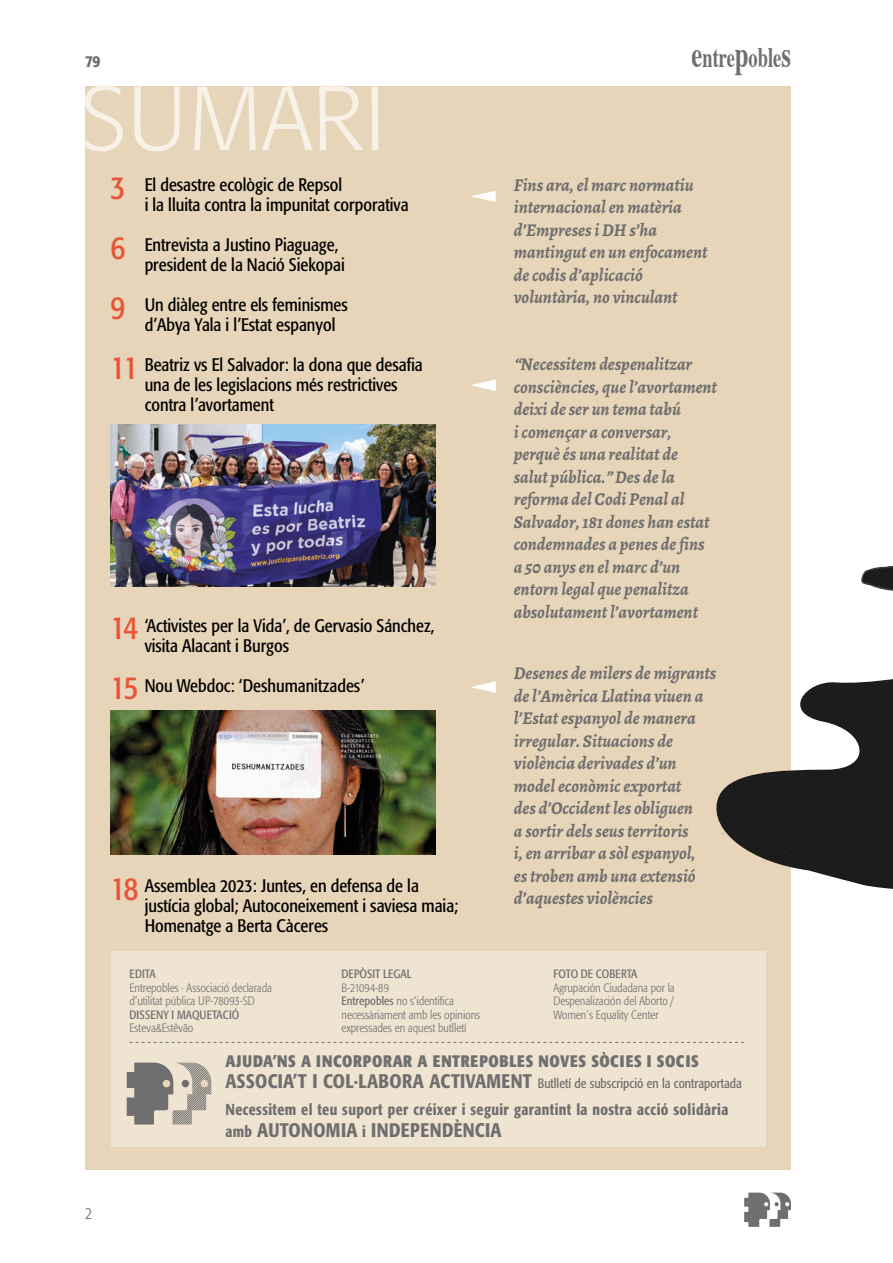
<style>
.page{position:relative;width:893px;height:1263px;background:#fff}
.page>*{position:absolute;margin:0;border:0;box-sizing:border-box;transform-origin:0 0}
.t1{font:300 89.85px "Formata";color:#f7f1e8}
.t2{font:700 28.2px "Times";color:#706f6f;scale:.65 1}
.t3{font:500 condensed 19.5px "Formata";letter-spacing:.02em;color:#706f6f}
.t4{font:italic 700 18px/22.5px "Alegreya";color:#706f6f}
.t5{font:condensed 18px/20px "Formata";color:#000}
.t6{font:700 condensed 16.5px "Formata";letter-spacing:.045em;color:#706f6f}
.t7{font:500 condensed 16.5px "Formata";color:#706f6f}
.t8{font:300 condensed 16.5px "Formata";color:#706f6f}
.t9{font:500 condensed 15.75px "Formata";letter-spacing:.025em;color:#706f6f}
.t10{font:condensed 13.5px "Formata";color:#706f6f}
.t11{font:300 condensed 12px/13.5px "Formata";color:#706f6f}
.t12{font:condensed 12px "Formata";color:#706f6f}
.s1{font-size:37.65px}
.s2{font-size:33px;color:#ea5436}
.s3{font-weight:400}
.s4{font-weight:500;font-size:19.5px}
.s5{font-size:15.75px}
</style>
<div class="page">
<svg style="left:744px;top:1192px;width:47px;height:35px"></svg>
<div style="left:85px;top:86px;width:706px;height:1083px;background:#e7d5b9"></div>
<svg style="left:471px;top:191px;width:25px;height:11px"></svg>
<svg style="left:471px;top:379px;width:25px;height:12px"></svg>
<svg style="left:471px;top:681px;width:25px;height:12px"></svg>
<img style="left:111px;top:425px;width:325px;height:162px">
<img style="left:111px;top:711px;width:325px;height:144px">
<div style="left:111px;top:952px;width:654px;height:195px;background:#efe3d1"></div>
<svg style="left:127px;top:1062px;width:84px;height:62px"></svg>
<div style="left:163px;top:1080px;width:7px;height:7px;background:#e7d5b9;border-radius:50%"></div>
<svg style="left:130px;top:1042px;width:614px;height:1px"></svg>
<svg style="left:861px;top:566px;width:32px;height:25px"></svg>
<svg style="left:716px;top:679px;width:177px;height:210px;fill:#1c1c1c"></svg>
<svg style="left:764px;top:861px;width:14px;height:2px"></svg>
<svg style="left:722px;top:832px;width:5px;height:6px"></svg>
<p class="t7" style="left:85px;top:51px;width:17px">79</p>
<h2 class="t2" style="left:691px;top:30px;width:154px"><span class="s1">e</span>ntre<span class="s1">p</span>oble<span class="s1">s</span></h2>
<h1 class="t1" style="left:80px;top:66px;width:306px">SUMARI</h1>
<p class="t4" style="left:514px;top:173px;width:195px">Fins ara, el marc normatiu internacional en matèria d’Empreses i DH s’ha mantingut en un enfocament de codis d’aplicació voluntària, no vinculant</p>
<p class="t5" style="left:145px;top:175px;width:265px;text-indent:-34px"><span class="s2">3</span> El desastre ecològic de Repsol<br>i la lluita contra la impunitat corporativa</p>
<p class="t5" style="left:145px;top:235px;width:202px;text-indent:-34px"><span class="s2">6</span> Entrevista a Justino Piaguage, president de la Nació Siekopai</p>
<p class="t5" style="left:145px;top:295px;width:205px;text-indent:-34px"><span class="s2">9</span> Un diàleg entre els feminismes d’Abya Yala i l’Estat espanyol</p>
<p class="t5" style="left:145px;top:355px;width:280px;text-indent:-34px"><span class="s2">11</span> Beatriz vs El Salvador: la dona que desafia una de les legislacions més restrictives contra l’avortament</p>
<p class="t4" style="left:514px;top:353px;width:205px">“Necessitem despenalitzar consciències, que l’avortament deixi de ser un tema tabú<br>i començar a conversar, perquè és una realitat de<br>salut pública.” Des de la reforma del Codi Penal al<br>Salvador, 181 dones han estat condemnades a penes de fins a 50 anys en el marc d’un entorn legal que penalitza absolutament l’avortament</p>
<p class="t5" style="left:145px;top:616px;width:291px;text-indent:-34px"><span class="s2">14</span> ‘Activistes per la Vida’, de Gervasio Sánchez, visita Alacant i Burgos</p>
<p class="t5" style="left:111px;top:676px;width:255px"><span class="s2">15</span> Nou Webdoc: ‘Deshumanitzades’</p>
<p class="t4" style="left:514px;top:662px;width:204px">Desenes de milers de migrants de l’Amèrica Llatina viuen a l’Estat espanyol de manera irregular. Situacions de violència derivades d’un model econòmic exportat<br>des d’Occident les obliguen<br>a sortir dels seus territoris<br>i, en arribar a sòl espanyol,<br>es troben amb una extensió d’aquestes violències</p>
<p class="t5" style="left:145px;top:876px;width:315px;text-indent:-34px"><span class="s2">18</span> Assemblea 2023: Juntes, en defensa de la justícia global; Autoconeixement i saviesa maia;<br>Homenatge a Berta Càceres</p>
<p class="t12" style="left:130px;top:967px;width:27px">EDITA</p>
<p class="t11" style="left:130px;top:981px;width:144px">Entrepobles · Associació declarada d’utilitat pública UP-78093-SD</p>
<p class="t12" style="left:130px;top:1007px;width:111px">DISSENY I MAQUETACIÓ</p>
<p class="t11" style="left:130px;top:1021px;width:65px">Esteva&amp;Estêvão</p>
<p class="t12" style="left:342px;top:967px;width:72px">DEPÒSIT LEGAL</p>
<p class="t11" style="left:342px;top:981px;width:140px">B-21094-89<br><span class="s3">Entrepobles</span> no s’identifica necessàriament amb les opinions expressades en aquest butlletí</p>
<p class="t12" style="left:553px;top:967px;width:86px">FOTO DE COBERTA</p>
<p class="t11" style="left:553px;top:981px;width:123px;text-align:justify">Agrupación Ciudadana por la Despenalización del Aborto / Women´s Equality Center</p>
<p class="t8" style="left:85px;top:1204px;width:9px">2</p>
<p class="t6" style="left:225px;top:1050px;width:475px">AJUDA’NS A INCORPORAR A ENTREPOBLES NOVES SÒCIES I SOCIS</p>
<p class="t10" style="left:225px;top:1076px;width:518px"><span class="s4">ASSOCIA’T I COL·LABORA ACTIVAMENT</span> Butlletí de subscripció en la contraportada</p>
<p class="t9" style="left:225px;top:1100px;width:504px">Necessitem el teu suport per créixer i seguir garantint la nostra acció solidària</p>
<p class="t3" style="left:225px;top:1118px;width:278px"><span class="s5">amb</span> AUTONOMIA <span class="s5">i</span> INDEPENDÈNCIA</p>
</div>
